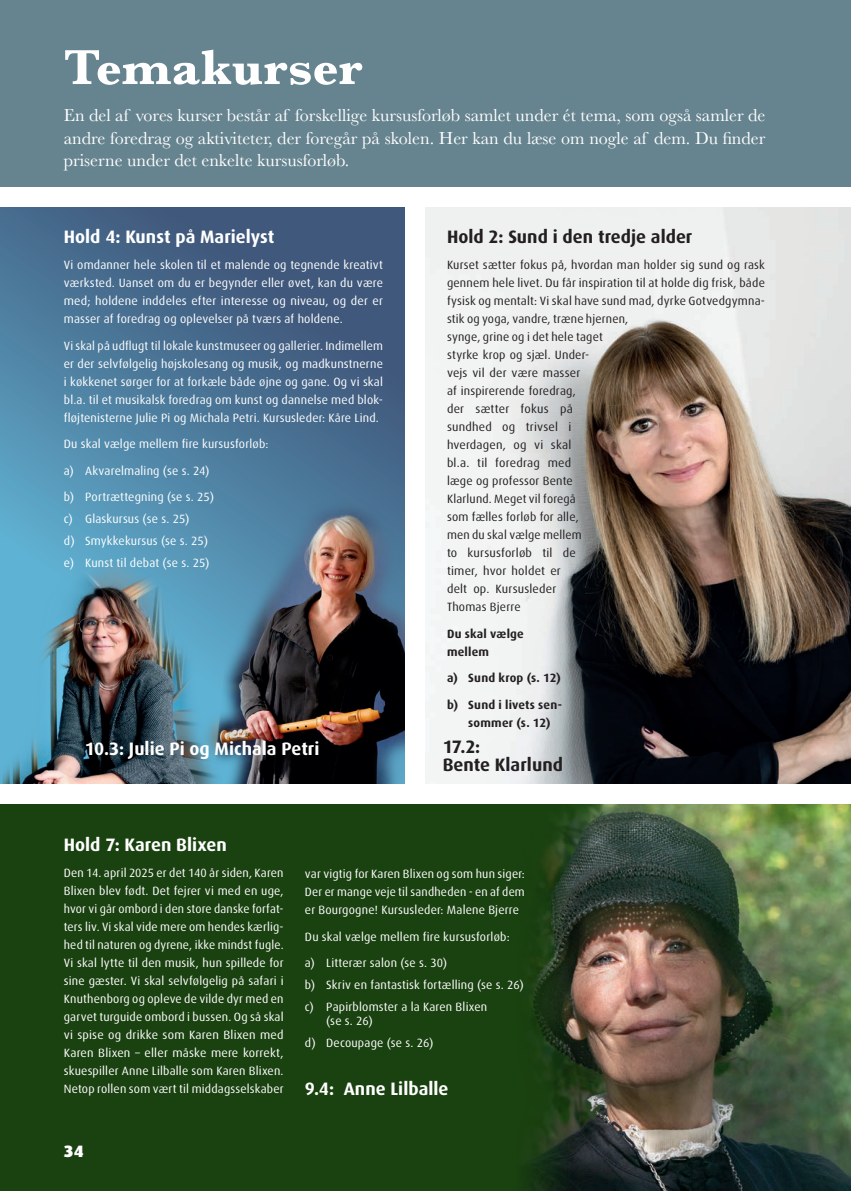
<style>
.page{position:relative;width:851px;height:1191px;background:#fff}
.page>*{position:absolute;margin:0;border:0;box-sizing:border-box;transform-origin:0 0}
.Brødtekst_indledning{font:700 51px "Baskerville";color:#fff}
.Brødtekst{font:18px/22.5px "Baskerville";color:#fff;text-align:justify}
.Brødtekst_-_kursus{font:700 18px "Dax";color:#fff}
.Fag_emne_DAX{font:700 18px "Dax";color:#fff}
.Fag_emne_DAX-2{font:700 18px "Dax";color:#231f20}
.Brødtekst_-_kursus-2{font:700 18px/18px "Dax";color:#231f20}
.t1{font:900 16.5px "Dax";color:#fff}
.Brødtekst_-_kursus-3{font:12px/18px "Dax";letter-spacing:.015em;color:#fff;text-align:justify}
.Brødtekst_-_kursus-4{font:12px/18px "Dax";letter-spacing:.015em;color:#231f20}
.Brødtekst_-_kursus-5{font:700 12px/18px "Dax";letter-spacing:.015em;color:#231f20}
</style>
<div class="page">
<div style="left:0;top:804px;width:850px;height:387px;background:#1a4110"></div>
<img style="left:425px;top:207px;width:425px;height:576px">
<div style="left:0;top:0;width:850px;height:187px;background:#668490"></div>
<svg style="left:0;top:207px;width:404px;height:345px;background:#497294"></svg>
<img style="left:527px;top:804px;width:323px;height:387px">
<hr style="left:850px;top:0;width:1px;height:386px;background:#6b5b4e">
<img style="left:180px;top:499px;width:224px;height:284px">
<img style="left:0;top:552px;width:269px;height:231px">
<p class="Brødtekst_indledning" style="left:64px;top:32px;width:300px">Temakurser</p>
<p class="Brødtekst" style="left:64px;top:105px;width:703px">En del af vores kurser består af forskellige kursusforløb samlet under ét tema, som også samler de andre foredrag og aktiviteter, der foregår på skolen. Her kan du læse om nogle af dem. Du finder priserne under det enkelte kursusforløb.</p>
<p class="Fag_emne_DAX" style="left:64px;top:226px;width:212px">Hold 4: Kunst på Marielyst</p>
<p class="Brødtekst_-_kursus-3" style="left:64px;top:256px;width:320px">Vi omdanner hele skolen til et malende og tegnende kreativt værksted. Uanset om du er begynder eller øvet, kan du være med; holdene inddeles efter interesse og niveau, og der er masser af foredrag og oplevelser på tværs af holdene.</p>
<p class="Brødtekst_-_kursus-3" style="left:64px;top:337px;width:320px">Vi skal på udflugt til lokale kunstmuseer og gallerier. Indimellem er der selvfølgelig højskolesang og musik, og madkunstnerne i køkkenet sørger for at forkæle både øjne og gane. Og vi skal bl.a. til et musikalsk foredrag om kunst og dannelse med blok&shy;fløjtenisterne Julie Pi og Michala Petri. Kursusleder: Kåre Lind.</p>
<p class="Brødtekst_-_kursus-3" style="left:64px;top:435px;width:206px">Du skal vælge mellem fire kursusforløb:</p>
<p class="Brødtekst_-_kursus-3" style="left:64px;top:462px;width:147px">a) Akvarelmaling (se s. 24)</p>
<p class="Brødtekst_-_kursus-3" style="left:64px;top:488px;width:152px">b) Portrættegning (se s. 25)</p>
<p class="Brødtekst_-_kursus-3" style="left:64px;top:510px;width:127px">c) Glaskursus (se s. 25)</p>
<p class="Brødtekst_-_kursus-3" style="left:64px;top:532px;width:146px">d) Smykkekursus (se s. 25)</p>
<p class="Brødtekst_-_kursus-3" style="left:64px;top:554px;width:147px">e) Kunst til debat (se s. 25)</p>
<p class="Brødtekst_-_kursus" style="left:85px;top:739px;width:236px">10.3: Julie Pi og Michala Petri</p>
<p class="Fag_emne_DAX-2" style="left:447px;top:226px;width:247px">Hold 2: Sund i den tredje alder</p>
<p class="Brødtekst_-_kursus-4" style="left:447px;top:256px;width:319px">Kurset sætter fokus på, hvordan man holder sig sund og rask gennem hele livet. Du får inspiration til at holde dig frisk, både fysisk og mentalt: Vi skal have sund mad, dyrke Gotvedgymna&shy;stik og yoga, vandre, træne hjernen,<br>synge, grine og i det hele taget<br>styrke krop og sjæl. Under-<br>vejs vil der være masser<br>af inspirerende foredrag,<br>der sætter fokus på<br>sundhed og trivsel i<br>hverdagen, og vi skal<br>bl.a. til foredrag med<br>læge og professor Bente<br>Klarlund. Meget vil foregå<br>som fælles forløb for alle,<br>men du skal vælge mellem<br>to kursusforløb til de<br>timer, hvor holdet er<br>delt op. Kursusleder<br>Thomas Bjerre</p>
<p class="Brødtekst_-_kursus-5" style="left:447px;top:625px;width:78px">Du skal vælge mellem</p>
<p class="Brødtekst_-_kursus-5" style="left:447px;top:669px;width:115px">a) Sund krop (s. 12)</p>
<p class="Brødtekst_-_kursus-5" style="left:468px;top:696px;width:95px;text-indent:-21px">b) Sund i livets sen&shy;sommer (s. 12)</p>
<p class="Brødtekst_-_kursus-2" style="left:442px;top:738px;width:122px">17.2:<br>Bente Klarlund</p>
<p class="Fag_emne_DAX" style="left:64px;top:834px;width:164px">Hold 7: Karen Blixen</p>
<p class="Brødtekst_-_kursus-3" style="left:64px;top:864px;width:221px">Den 14. april 2025 er det 140 år siden, Karen Blixen blev født. Det fejrer vi med en uge, hvor vi går ombord i den store danske forfat&shy;ters liv. Vi skal vide mere om hendes kærlig&shy;hed til naturen og dyrene, ikke mindst fugle.<br>Vi skal lytte til den musik, hun spillede for sine gæster. Vi skal selvfølgelig på safari i Knuthenborg og opleve de vilde dyr med en garvet turguide ombord i bussen. Og så skal vi spise og drikke som Karen Blixen med Karen Blixen – eller måske mere korrekt, skuespiller Anne Lilballe som Karen Blixen.<br>Netop rollen som vært til middagsselskaber</p>
<p class="t1" style="left:64px;top:1141px;width:21px">34</p>
<p class="Brødtekst_-_kursus-3" style="left:305px;top:865px;width:221px">var vigtig for Karen Blixen og som hun siger:<br>Der er mange veje til sandheden - en af dem er Bourgogne! Kursusleder: Malene Bjerre</p>
<p class="Brødtekst_-_kursus-3" style="left:305px;top:927px;width:206px">Du skal vælge mellem fire kursusforløb:</p>
<p class="Brødtekst_-_kursus-3" style="left:305px;top:954px;width:144px">a) Litterær salon (se s. 30)</p>
<p class="Brødtekst_-_kursus-3" style="left:305px;top:976px;width:220px">b) Skriv en fantastisk fortælling (se s. 26)</p>
<p class="Brødtekst_-_kursus-3" style="left:326px;top:1000px;width:162px;line-height:13.5px;text-indent:-21px">c) Papirblomster a la Karen Blixen (se s. 26)</p>
<p class="Brødtekst_-_kursus-3" style="left:305px;top:1033px;width:130px">d) Decoupage (se s. 26)</p>
<p class="Brødtekst_-_kursus" style="left:305px;top:1078px;width:145px">9.4: Anne Lilballe</p>
</div>
